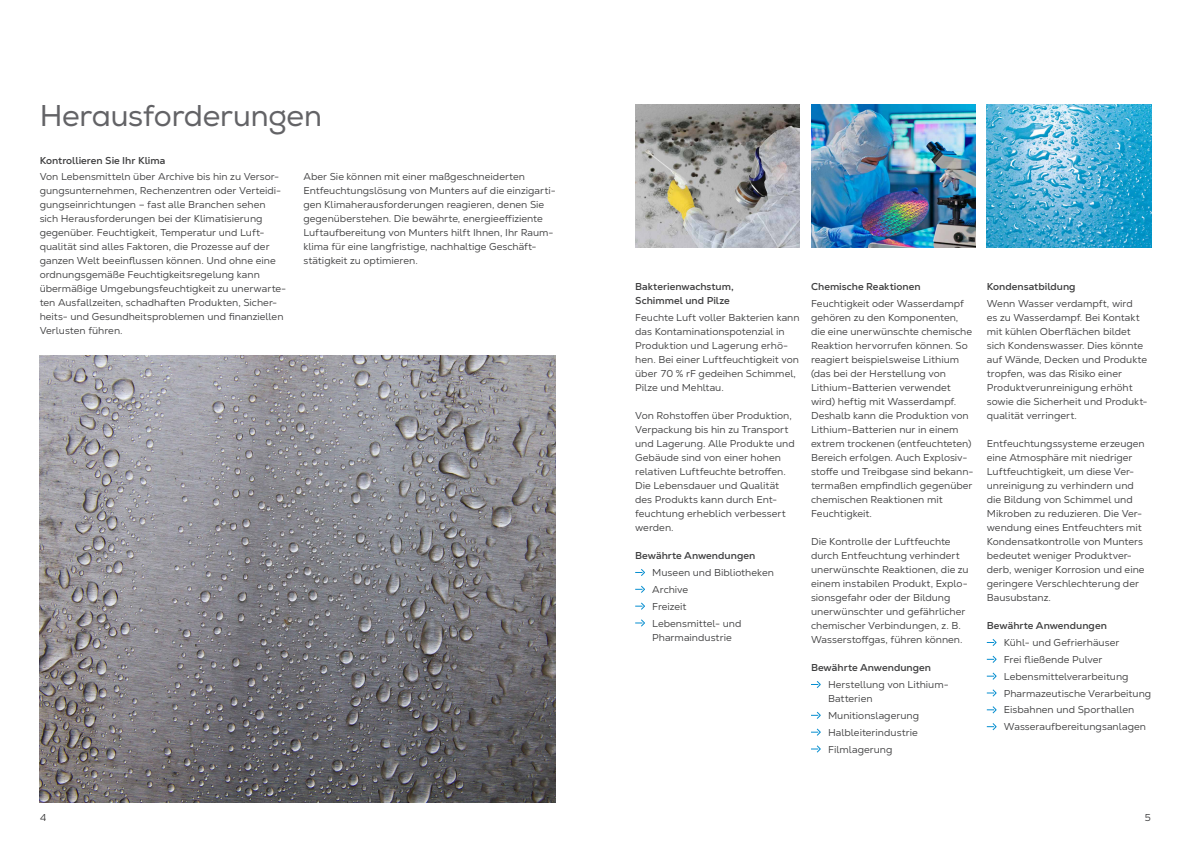
<style>
.page{position:relative;width:1191px;height:842px;background:#fff}
.page>*{position:absolute;margin:0;border:0;box-sizing:border-box;transform-origin:0 0}
.Headline{font:30px "Nexa";letter-spacing:-.01em;color:#636366}
.Body_copy{font:10px/14px "Nexa Text";color:#3e3e3f}
.Bullit_list2{font:10px/14px "Nexa Text";letter-spacing:.005em;color:#3e3e3f}
.Sub_heading{font:700 10px/14px "Nexa Text";color:#3e3e3f}
</style>
<div class="page">
<img style="left:40px;top:355px;width:516px;height:447px">
<svg style="left:635px;top:569px;width:10px;height:7px"></svg>
<svg style="left:635px;top:585px;width:10px;height:8px"></svg>
<svg style="left:635px;top:602px;width:10px;height:8px"></svg>
<svg style="left:635px;top:619px;width:10px;height:8px"></svg>
<svg style="left:811px;top:681px;width:10px;height:7px"></svg>
<svg style="left:811px;top:711px;width:10px;height:8px"></svg>
<svg style="left:811px;top:728px;width:10px;height:8px"></svg>
<svg style="left:811px;top:745px;width:10px;height:8px"></svg>
<svg style="left:986px;top:639px;width:11px;height:7px"></svg>
<svg style="left:986px;top:655px;width:11px;height:8px"></svg>
<svg style="left:986px;top:672px;width:11px;height:8px"></svg>
<svg style="left:986px;top:689px;width:11px;height:8px"></svg>
<svg style="left:986px;top:706px;width:11px;height:8px"></svg>
<svg style="left:986px;top:723px;width:11px;height:8px"></svg>
<img style="left:635px;top:105px;width:164px;height:142px">
<img style="left:811px;top:105px;width:164px;height:142px">
<img style="left:986px;top:105px;width:165px;height:142px">
<p class="Headline" style="left:40px;top:98px;width:284px">Herausforderungen</p>
<p class="Sub_heading" style="left:40px;top:153px;width:127px">Kontrollieren Sie Ihr Klima</p>
<p class="Body_copy" style="left:40px;top:170px;width:248px">Von Lebensmitteln über Archive bis hin zu Versor&shy;gungsunternehmen, Rechenzentren oder Verteidi&shy;gungseinrichtungen – fast alle Branchen sehen sich Herausforderungen bei der Klimatisierung gegenüber. Feuchtigkeit, Temperatur und Luft&shy;qualität sind alles Faktoren, die Prozesse auf der ganzen Welt beeinflussen können. Und ohne eine ordnungsgemäße Feuchtigkeitsregelung kann übermäßige Umgebungsfeuchtigkeit zu unerwarte&shy;ten Ausfallzeiten, schadhaften Produkten, Sicher&shy;heits- und Gesundheitsproblemen und finanziellen Verlusten führen.</p>
<p class="Body_copy" style="left:303px;top:170px;width:254px">Aber Sie können mit einer maßgeschneiderten Entfeuchtungslösung von Munters auf die einzigarti&shy;gen Klimaherausforderungen reagieren, denen Sie gegenüberstehen. Die bewährte, energieeffiziente Luftaufbereitung von Munters hilft Ihnen, Ihr Raum&shy;klima für eine langfristige, nachhaltige Geschäft&shy;stätigkeit zu optimieren.</p>
<p class="Sub_heading" style="left:635px;top:280px;width:100px">Bakterienwachstum,<br>Schimmel und Pilze</p>
<p class="Body_copy" style="left:635px;top:311px;width:166px">Feuchte Luft voller Bakterien kann das Kontaminationspotenzial in<br>Produktion und Lagerung erhö&shy;hen. Bei einer Luftfeuchtigkeit von über 70 % rF gedeihen Schimmel,<br>Pilze und Mehltau.</p>
<p class="Body_copy" style="left:635px;top:409px;width:161px">Von Rohstoffen über Produktion,<br>Verpackung bis hin zu Transport und Lagerung. Alle Produkte und<br>Gebäude sind von einer hohen relativen Luftfeuchte betroffen.<br>Die Lebensdauer und Qualität des Produkts kann durch Ent&shy;feuchtung erheblich verbessert werden.</p>
<p class="Sub_heading" style="left:635px;top:549px;width:122px">Bewährte Anwendungen</p>
<p class="Bullit_list2" style="left:652px;top:565px;width:123px">Museen und Bibliotheken</p>
<p class="Bullit_list2" style="left:652px;top:582px;width:38px">Archive</p>
<p class="Bullit_list2" style="left:652px;top:599px;width:36px">Freizeit</p>
<p class="Bullit_list2" style="left:652px;top:616px;width:91px">Lebensmittel- und<br>Pharmaindustrie</p>
<p class="Sub_heading" style="left:811px;top:280px;width:111px">Chemische Reaktionen</p>
<p class="Body_copy" style="left:811px;top:297px;width:164px">Feuchtigkeit oder Wasserdampf gehören zu den Komponenten, die eine unerwünschte chemische<br>Reaktion hervorrufen können. So reagiert beispielsweise Lithium (das bei der Herstellung von<br>Lithium-Batterien verwendet wird) heftig mit Wasserdampf.<br>Deshalb kann die Produktion von<br>Lithium-Batterien nur in einem extrem trockenen (entfeuchteten)<br>Bereich erfolgen. Auch Explosiv&shy;stoffe und Treibgase sind bekann&shy;termaßen empfindlich gegenüber chemischen Reaktionen mit<br>Feuchtigkeit.</p>
<p class="Body_copy" style="left:811px;top:535px;width:159px">Die Kontrolle der Luftfeuchte durch Entfeuchtung verhindert unerwünschte Reaktionen, die zu einem instabilen Produkt, Explo&shy;sionsgefahr oder der Bildung unerwünschter und gefährlicher chemischer Verbindungen, z. B.<br>Wasserstoffgas, führen können.</p>
<p class="Sub_heading" style="left:811px;top:661px;width:122px">Bewährte Anwendungen</p>
<p class="Bullit_list2" style="left:828px;top:677px;width:121px">Herstellung von Lithium-<br>Batterien</p>
<p class="Bullit_list2" style="left:828px;top:708px;width:93px">Munitionslagerung</p>
<p class="Bullit_list2" style="left:828px;top:725px;width:91px">Halbleiterindustrie</p>
<p class="Bullit_list2" style="left:828px;top:742px;width:66px">Filmlagerung</p>
<p class="Sub_heading" style="left:986px;top:280px;width:90px">Kondensatbildung</p>
<p class="Body_copy" style="left:986px;top:297px;width:162px">Wenn Wasser verdampft, wird<br>es zu Wasserdampf. Bei Kontakt mit kühlen Oberflächen bildet sich Kondenswasser. Dies könnte auf Wände, Decken und Produkte tropfen, was das Risiko einer<br>Produktverunreinigung erhöht sowie die Sicherheit und Produkt&shy;qualität verringert.</p>
<p class="Body_copy" style="left:986px;top:437px;width:159px">Entfeuchtungssysteme erzeugen eine Atmosphäre mit niedriger<br>Luftfeuchtigkeit, um diese Ver&shy;unreinigung zu verhindern und die Bildung von Schimmel und<br>Mikroben zu reduzieren. Die Ver&shy;wendung eines Entfeuchters mit<br>Kondensatkontrolle von Munters bedeutet weniger Produktver&shy;derb, weniger Korrosion und eine geringere Verschlechterung der<br>Bausubstanz.</p>
<p class="Sub_heading" style="left:986px;top:619px;width:122px">Bewährte Anwendungen</p>
<p class="Bullit_list2" style="left:1003px;top:635px;width:117px">Kühl- und Gefrierhäuser</p>
<p class="Bullit_list2" style="left:1003px;top:652px;width:100px">Frei fließende Pulver</p>
<p class="Bullit_list2" style="left:1003px;top:669px;width:126px">Lebensmittelverarbeitung</p>
<p class="Bullit_list2" style="left:1003px;top:686px;width:149px">Pharmazeutische Verarbeitung</p>
<p class="Bullit_list2" style="left:1003px;top:703px;width:132px">Eisbahnen und Sporthallen</p>
<p class="Bullit_list2" style="left:1003px;top:720px;width:144px">Wasseraufbereitungsanlagen</p>
<p class="Body_copy" style="left:40px;top:810px;width:8px">4</p>
<p class="Body_copy" style="left:1144px;top:810px;width:8px">5</p>
</div>
